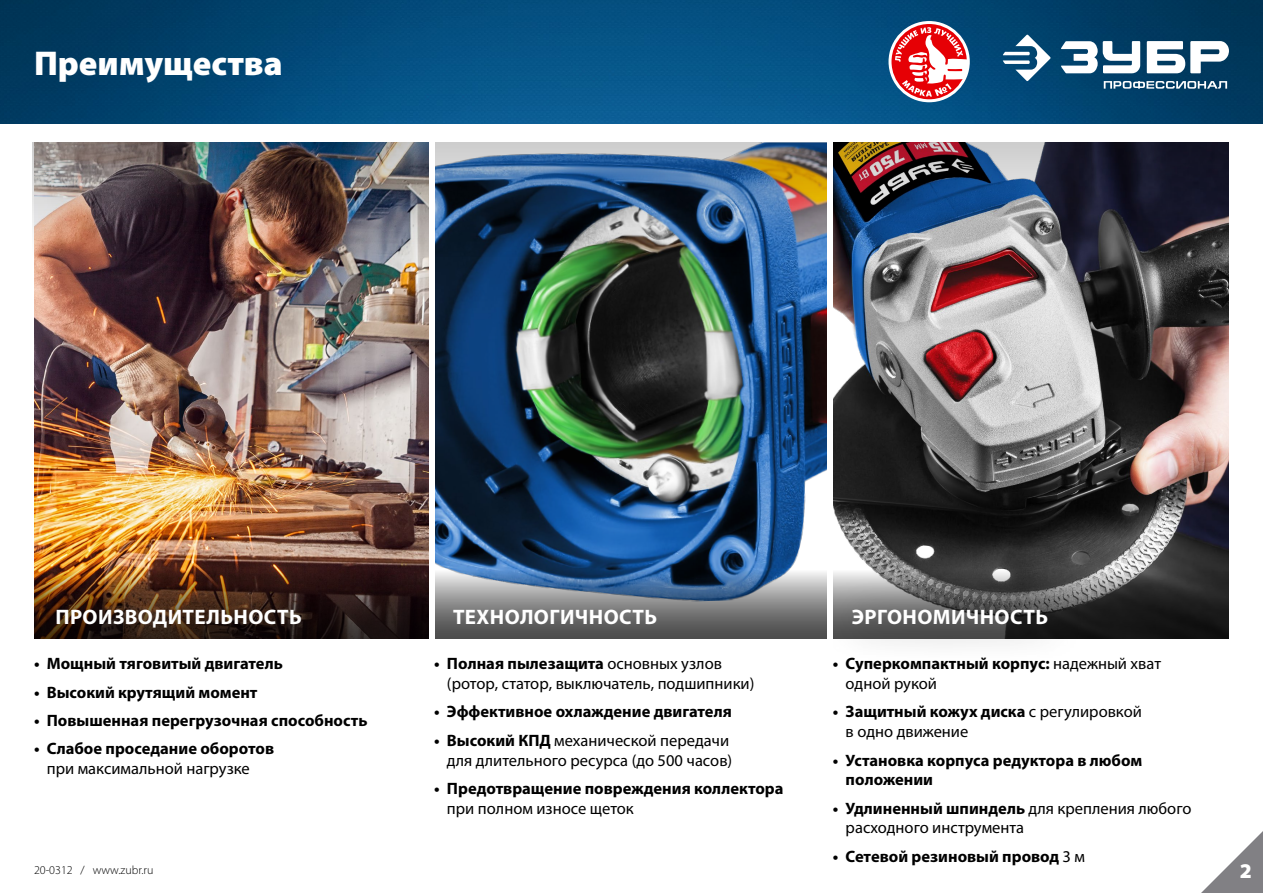
<style>
.page{position:relative;width:1263px;height:893px;background:#fff}
.page>*{position:absolute;margin:0;border:0;box-sizing:border-box;transform-origin:0 0}
.t1{font:900 34.5px "Myriad Pro";color:#fff}
.t2{font:700 21px "Myriad Pro";letter-spacing:.02em;color:#fff}
.t3{font:900 21px "Myriad Pro";color:#fff}
.t4{font:700 16.5px/19.8px "Myriad Pro";color:#000}
.t5{font:16.5px/19.8px "Myriad Pro";color:#000}
.t6{font:300 12px "Myriad Pro";color:#000}
.s1{font-weight:400}
.s2{font-weight:700}
</style>
<div class="page">
<img style="left:34px;top:261px;width:395px;height:308px">
<img style="left:833px;top:262px;width:396px;height:307px">
<img style="left:435px;top:261px;width:392px;height:308px">
<svg style="left:1201px;top:831px;width:62px;height:62px"></svg>
<img style="left:0;top:0;width:1263px;height:123px">
<svg style="left:888px;top:21px;width:82px;height:81px"></svg>
<svg style="left:891px;top:24px;width:76px;height:75px"></svg>
<svg style="left:895px;top:27px;width:74px;height:70px"></svg>
<img style="left:34px;top:569px;width:395px;height:70px">
<svg style="left:435px;top:569px;width:392px;height:70px;background:#697481"></svg>
<svg style="left:833px;top:569px;width:396px;height:70px;background:#383838"></svg>
<div style="left:821px;top:575px;width:263px;height:88px;background:#000;opacity:.6"></div>
<svg style="left:1104px;top:81px;width:123px;height:8px"></svg>
<svg style="left:1002px;top:35px;width:49px;height:46px"></svg>
<svg style="left:1060px;top:41px;width:169px;height:32px"></svg>
<img style="left:435px;top:142px;width:392px;height:119px">
<img style="left:33px;top:142px;width:396px;height:119px">
<svg style="left:833px;top:142px;width:396px;height:120px;background:#444858"></svg>
<div style="left:828px;top:133px;width:5px;height:515px;background:#fff"></div>
<h1 class="t1" style="left:34px;top:40px;width:250px">Преимущества</h1>
<p class="t2" style="left:55px;top:603px;width:248px">ПРОИЗВОДИТЕЛЬНОСТЬ</p>
<p class="t2" style="left:453px;top:603px;width:206px">ТЕХНОЛОГИЧНОСТЬ</p>
<p class="t2" style="left:852px;top:603px;width:198px">ЭРГОНОМИЧНОСТЬ</p>
<p class="t4" style="left:846px;top:653px;width:317px;text-indent:-13px">• Суперкомпактный корпус: <span class="s1">надежный хват одной рукой</span></p>
<p class="t5" style="left:846px;top:702px;width:298px;text-indent:-13px"><span class="s2">• Защитный кожух диска</span> с регулировкой в одно движение</p>
<p class="t4" style="left:846px;top:749px;width:298px;text-indent:-13px">• Установка корпуса редуктора в любом положении</p>
<p class="t5" style="left:846px;top:798px;width:347px;text-indent:-13px"><span class="s2">• Удлиненный шпиндель</span> для крепления любого расходного инструмента</p>
<p class="t4" style="left:833px;top:846px;width:254px">• Сетевой резиновый провод <span class="s1">3 м</span></p>
<p class="t4" style="left:34px;top:653px;width:250px">• Мощный тяговитый двигатель</p>
<p class="t4" style="left:34px;top:682px;width:225px">• Высокий крутящий момент</p>
<p class="t4" style="left:34px;top:710px;width:335px">• Повышенная перегрузочная способность</p>
<p class="t4" style="left:34px;top:738px;width:242px">• Слабое проседание оборотов</p>
<p class="t5" style="left:47px;top:758px;width:205px">при максимальной нагрузке</p>
<p class="t5" style="left:447px;top:654px;width:309px;text-indent:-13px"><span class="s2">• Полная пылезащита</span> основных узлов (ротор, статор, выключатель, подшипники)</p>
<p class="t4" style="left:434px;top:701px;width:299px">• Эффективное охлаждение двигателя</p>
<p class="t5" style="left:434px;top:730px;width:300px;text-align:right"><span class="s2">• Высокий КПД</span> механической передачи для длительного ресурса (до 500 часов)</p>
<p class="t4" style="left:434px;top:778px;width:351px">• Предотвращение повреждения коллектора</p>
<p class="t5" style="left:447px;top:798px;width:188px">при полном износе щеток</p>
<p class="t6" style="left:34px;top:862px;width:121px">20-0312 / www.zubr.ru</p>
<p class="t3" style="left:1240px;top:856px;width:14px">2</p>
</div>
